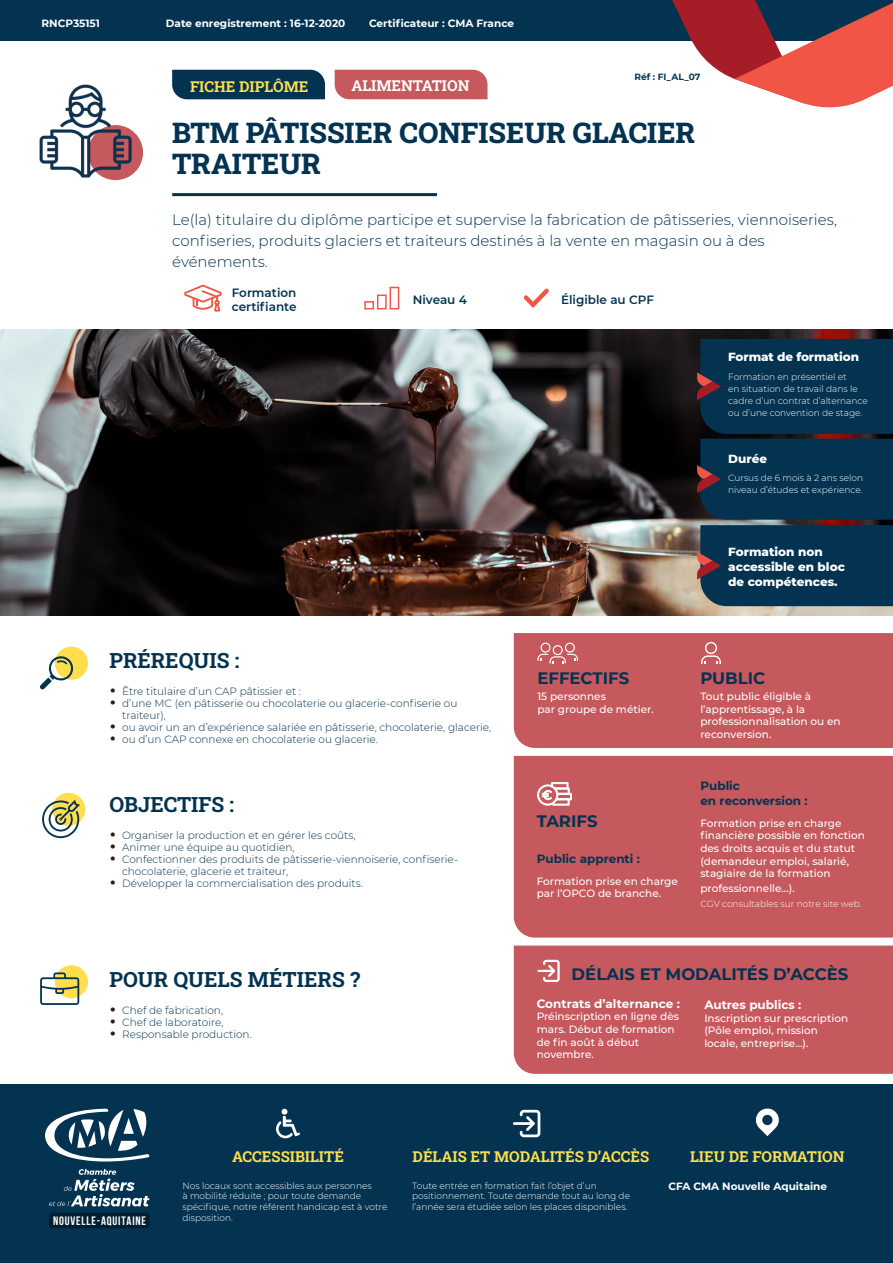
<style>
.page{position:relative;width:893px;height:1263px;background:#fff}
.page>*{position:absolute;margin:0;border:0;box-sizing:border-box;transform-origin:0 0}
.TITRE_DE_LA_FICHE{font:28.5px/31.5px "Roboto Slab";color:#033351}
._8_FILETS_SOUS_TITRES{font:21px "Roboto Slab";color:#033351}
.t1{font:700 16.5px "Montserrat";color:#033351}
.Texte_intro{font:300 15px/21px "Montserrat";color:#033351}
.TITRES{font:15px "Roboto Slab";color:#ffde4e}
.Titre_Mon_objectif{font:15px "Roboto Slab";color:#ffde4e}
.Titre_Mon_objectif-2{font:15px "Roboto Slab";color:#fff}
.t2{font:700 12.3px "Bebas Neue";letter-spacing:.07em;color:#fff}
.t3{font:800 12px/15px "Montserrat";color:#fff}
.t4{font:600 12px/14.4px "Montserrat";color:#033351}
.t5{font:700 12px/14.4px "Montserrat";color:#033351}
.t6{font:700 12px "Montserrat";color:#fff}
.t7{font:300 10.5px/12px "Montserrat";color:#033351}
.t8{font:500 10.5px/12.6px "Montserrat";color:#fff}
.Num_Reference_fiche{font:700 10.5px "Montserrat";color:#fff}
.Texte_lieu_de_formation{font:700 10.5px "Montserrat";color:#fff}
.Texte_intro-2{font:300 9px/10.8px "Montserrat";color:#fff}
.Num_Reference_fiche-2{font:700 9px "Montserrat";color:#033351}
.s1{font-family:"Volte";font-weight:400;font-size:18px;color:#231f20}
</style>
<div class="page">
<img style="left:0;top:329px;width:893px;height:287px">
<div style="left:0;top:0;width:893px;height:40px;background:#033351"></div>
<div style="left:172px;top:70px;width:153px;height:29px;background:#033351"></div>
<div style="left:335px;top:70px;width:152px;height:29px;background:#c7595d"></div>
<svg style="left:184px;top:285px;width:38px;height:27px"></svg>
<div style="left:364px;top:301px;width:10px;height:8px;border:2px solid #f05545"></div>
<div style="left:390px;top:287px;width:9px;height:22px;border:2px solid #f05545"></div>
<div style="left:377px;top:295px;width:10px;height:14px;border:2px solid #f05545"></div>
<div style="left:55px;top:647px;width:33px;height:33px;background:#ffde4e;border-radius:50%"></div>
<svg style="left:40px;top:655px;width:34px;height:35px"></svg>
<div style="left:52px;top:793px;width:33px;height:33px;background:#ffde4e;border-radius:50%"></div>
<svg style="left:42px;top:800px;width:38px;height:38px"></svg>
<div style="left:55px;top:965px;width:33px;height:33px;background:#ffde4e;border-radius:50%"></div>
<svg style="left:40px;top:972px;width:39px;height:33px"></svg>
<div style="left:514px;top:756px;width:379px;height:181px;background:#c5595d"></div>
<div style="left:514px;top:945px;width:379px;height:129px;background:#c5595d"></div>
<svg style="left:537px;top:960px;width:23px;height:22px"></svg>
<div style="left:514px;top:633px;width:379px;height:115px;background:#c5595d"></div>
<svg style="left:537px;top:782px;width:35px;height:23px"></svg>
<div style="left:0;top:1084px;width:893px;height:179px;background:#033351"></div>
<svg style="left:49px;top:1169px;width:101px;height:37px"></svg>
<svg style="left:45px;top:1109px;width:104px;height:52px"></svg>
<div style="left:49px;top:1212px;width:101px;height:16px;background:#011e31;border-radius:3px"></div>
<svg style="left:756px;top:1108px;width:23px;height:28px"></svg>
<svg style="left:276px;top:1109px;width:24px;height:29px"></svg>
<svg style="left:513px;top:1110px;width:27px;height:27px"></svg>
<img style="left:39px;top:84px;width:104px;height:97px">
<svg style="left:591px;top:0;width:302px;height:108px"></svg>
<hr style="left:172px;top:193px;width:265px;height:3px;background:#033351">
<svg style="left:524px;top:288px;width:25px;height:20px"></svg>
<svg style="left:697px;top:339px;width:196px;height:267px;background:#0a334e"></svg>
<p class="Num_Reference_fiche" style="left:42px;top:15px;width:60px">RNCP35151</p>
<p class="Num_Reference_fiche" style="left:166px;top:15px;width:181px">Date enregistrement : 16-12-2020</p>
<p class="Num_Reference_fiche" style="left:369px;top:15px;width:147px">Certificateur : CMA France</p>
<p class="Titre_Mon_objectif" style="left:190px;top:76px;width:120px">FICHE DIPLÔME</p>
<p class="Titre_Mon_objectif-2" style="left:351px;top:75px;width:120px">ALIMENTATION</p>
<p class="Num_Reference_fiche-2" style="left:635px;top:70px;width:67px">Réf : FI_AL_07</p>
<p class="TITRE_DE_LA_FICHE" style="left:172px;top:116px;width:525px">BTM PÂTISSIER CONFISEUR GLACIER<br>TRAITEUR</p>
<p class="Texte_intro" style="left:172px;top:209px;width:666px">Le(la) titulaire du diplôme participe et supervise la fabrication de pâtisseries, viennoiseries, confiseries, produits glaciers et traiteurs destinés à la vente en magasin ou à des événements.</p>
<p class="t4" style="left:232px;top:285px;width:66px">Formation certifiante</p>
<p class="t4" style="left:413px;top:292px;width:56px">Niveau 4</p>
<p class="t4" style="left:561px;top:292px;width:94px">Éligible au CPF</p>
<p class="t3" style="left:728px;top:349px;width:132px">Format de formation</p>
<p class="Texte_intro-2" style="left:728px;top:370px;width:141px;line-height:12px">Formation en présentiel et<br>en situation de travail dans le cadre d’un contrat d’alternance ou d’une convention de stage.</p>
<p class="t3" style="left:728px;top:451px;width:40px">Durée</p>
<p class="Texte_intro-2" style="left:728px;top:471px;width:136px;line-height:12px">Cursus de 6 mois à 2 ans selon niveau d’études et expérience.</p>
<p class="_8_FILETS_SOUS_TITRES" style="left:109px;top:645px;width:132px">PRÉREQUIS :</p>
<p class="t7" style="left:109px;top:685px;width:193px"><span class="s1">•</span> Être titulaire d’un CAP pâtissier et :</p>
<p class="t7" style="left:122px;top:697px;width:337px;text-indent:-13px"><span class="s1">•</span> d’une MC (en pâtisserie ou chocolaterie ou glacerie-confiserie ou traiteur),</p>
<p class="t7" style="left:109px;top:721px;width:383px"><span class="s1">•</span> ou avoir un an d’expérience salariée en pâtisserie, chocolaterie, glacerie,</p>
<p class="t7" style="left:109px;top:733px;width:270px"><span class="s1">•</span> ou d’un CAP connexe en chocolaterie ou glacerie.</p>
<p class="_8_FILETS_SOUS_TITRES" style="left:109px;top:790px;width:126px">OBJECTIFS :</p>
<p class="t7" style="left:109px;top:829px;width:248px"><span class="s1">•</span> Organiser la production et en gérer les coûts,</p>
<p class="t7" style="left:109px;top:841px;width:187px"><span class="s1">•</span> Animer une équipe au quotidien,</p>
<p class="t7" style="left:122px;top:853px;width:337px;text-indent:-13px"><span class="s1">•</span> Confectionner des produits de pâtisserie-viennoiserie, confiserie&shy;chocolaterie, glacerie et traiteur,</p>
<p class="t7" style="left:109px;top:877px;width:255px"><span class="s1">•</span> Développer la commercialisation des produits.</p>
<p class="_8_FILETS_SOUS_TITRES" style="left:109px;top:965px;width:252px">POUR QUELS MÉTIERS ?</p>
<p class="t7" style="left:109px;top:1004px;width:115px"><span class="s1">•</span> Chef de fabrication,</p>
<p class="t7" style="left:109px;top:1016px;width:116px"><span class="s1">•</span> Chef de laboratoire,</p>
<p class="t7" style="left:109px;top:1028px;width:144px"><span class="s1">•</span> Responsable production.</p>
<p class="t3" style="left:728px;top:544px;width:118px">Formation non accessible en bloc de compétences.</p>
<p class="t1" style="left:537px;top:666px;width:93px">EFFECTIFS</p>
<p class="t1" style="left:700px;top:666px;width:66px">PUBLIC</p>
<p class="t8" style="left:537px;top:689px;width:118px">15 personnes<br>par groupe de métier.</p>
<p class="t1" style="left:537px;top:809px;width:62px">TARIFS</p>
<p class="t5" style="left:537px;top:851px;width:105px">Public apprenti :</p>
<p class="t8" style="left:537px;top:874px;width:143px">Formation prise en charge par l’OPCO de branche.</p>
<p class="t8" style="left:700px;top:689px;width:142px">Tout public éligible à l’apprentissage, à la professionnalisation ou en reconversion.</p>
<p class="t5" style="left:700px;top:778px;width:109px">Public<br>en reconversion :</p>
<p class="t8" style="left:700px;top:816px;width:166px">Formation prise en charge financière possible en fonction des droits acquis et du statut (demandeur emploi, salarié, stagiaire de la formation</p>
<p class="t8" style="left:700px;top:881px;width:96px">professionnelle…).</p>
<p class="Texte_intro-2" style="left:700px;top:898px;width:163px">CGV consultables sur notre site web.</p>
<p class="t1" style="left:572px;top:962px;width:278px">DÉLAIS ET MODALITÉS D’ACCÈS</p>
<p class="t6" style="left:537px;top:995px;width:145px">Contrats d’alternance :</p>
<p class="t8" style="left:537px;top:1010px;width:144px">Préinscription en ligne dès mars. Début de formation de fin août à début novembre.</p>
<p class="t6" style="left:704px;top:996px;width:98px">Autres publics :</p>
<p class="t8" style="left:704px;top:1011px;width:145px">Inscription sur prescription (Pôle emploi, mission locale, entreprise…).</p>
<p class="t2" style="left:53px;top:1214px;width:95px">NOUVELLE-AQUITAINE</p>
<p class="TITRES" style="left:232px;top:1146px;width:113px">ACCESSIBILITÉ</p>
<p class="TITRES" style="left:413px;top:1146px;width:238px">DÉLAIS ET MODALITÉS D’ACCÈS</p>
<p class="TITRES" style="left:690px;top:1146px;width:156px">LIEU DE FORMATION</p>
<p class="Texte_intro-2" style="left:182px;top:1179px;width:206px">Nos locaux sont accessibles aux personnes<br>à mobilité réduite ; pour toute demande spécifique, notre référent handicap est à votre disposition.</p>
<p class="Texte_intro-2" style="left:412px;top:1179px;width:219px">Toute entrée en formation fait l’objet d’un positionnement. Toute demande tout au long de l’année sera étudiée selon les places disponibles.</p>
<p class="Texte_lieu_de_formation" style="left:668px;top:1179px;width:160px">CFA CMA Nouvelle Aquitaine</p>
</div>
